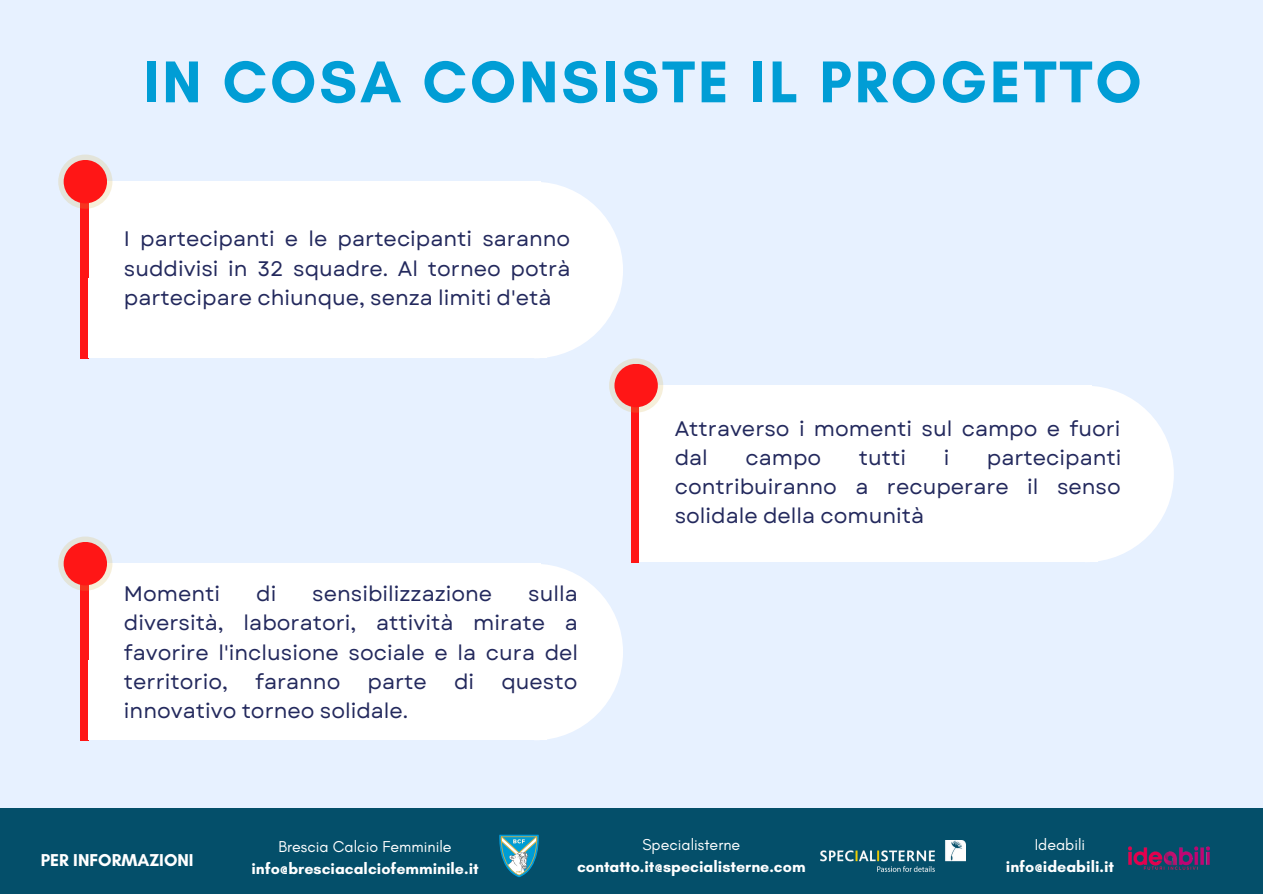
<style>
.page{position:relative;width:1263px;height:894px;background:#fff}
.page>*{position:absolute;margin:0;border:0;box-sizing:border-box;transform-origin:0 0}
.t1{font:700 60px "Glacial Indifference";letter-spacing:.05em;color:#009dd5}
.t2{font:21px/29.2px "Garet";color:#23295d;text-align:justify}
.t3{font:700 17.55px "Glacial Indifference";color:#fff}
.t4{font:700 16.05px "Glacial Indifference";color:#fff}
.t5{font:16.05px "Glacial Indifference";color:#fff}
</style>
<div class="page">
<div style="left:0;top:0;width:1263px;height:893px;background:#e7f1ff"></div>
<div style="left:0;top:808px;width:1263px;height:85px;background:#044f6a"></div>
<img style="left:1129px;top:846px;width:81px;height:24px">
<svg style="left:499px;top:834px;width:40px;height:42px"></svg>
<img style="left:820px;top:840px;width:145px;height:31px">
<div style="left:83px;top:182px;width:458px;height:103px;background:#fff"></div>
<div style="left:80px;top:182px;width:8px;height:176px;background:#ff1616"></div>
<svg style="left:58px;top:154px;width:54px;height:55px"></svg>
<div style="left:64px;top:160px;width:43px;height:43px;background:#ff1616;border-radius:50%"></div>
<div style="left:88px;top:278px;width:458px;height:79px;background:#fff"></div>
<svg style="left:534px;top:182px;width:89px;height:176px"></svg>
<div style="left:633px;top:385px;width:458px;height:104px;background:#fff"></div>
<div style="left:631px;top:385px;width:8px;height:177px;background:#ff1616"></div>
<svg style="left:609px;top:358px;width:54px;height:54px"></svg>
<div style="left:614px;top:364px;width:44px;height:43px;background:#ff1616;border-radius:50%"></div>
<div style="left:639px;top:482px;width:458px;height:79px;background:#fff"></div>
<svg style="left:1085px;top:385px;width:89px;height:177px"></svg>
<div style="left:83px;top:563px;width:458px;height:104px;background:#fff"></div>
<div style="left:80px;top:563px;width:8px;height:177px;background:#ff1616"></div>
<svg style="left:58px;top:536px;width:54px;height:54px"></svg>
<div style="left:64px;top:541px;width:43px;height:44px;background:#ff1616;border-radius:50%"></div>
<div style="left:88px;top:660px;width:458px;height:79px;background:#fff"></div>
<svg style="left:534px;top:564px;width:89px;height:176px"></svg>
<h1 class="t1" style="left:143px;top:45px;width:1000px">IN COSA CONSISTE IL PROGETTO</h1>
<p class="t2" style="left:124px;top:224px;width:448px">I partecipanti e le partecipanti saranno suddivisi in 32 squadre. Al torneo potrà partecipare chiunque, senza limiti d'età</p>
<p class="t2" style="left:124px;top:579px;width:456px;text-indent:404px">sulla diversità, laboratori, attività mirate a favorire l'inclusione sociale e la cura del territorio,</p>
<p class="t2" style="left:124px;top:579px;width:98px">Momenti</p>
<p class="t2" style="left:256px;top:579px;width:22px">di</p>
<p class="t2" style="left:312px;top:579px;width:181px">sensibilizzazione</p>
<p class="t2" style="left:255px;top:666px;width:87px">faranno</p>
<p class="t2" style="left:368px;top:666px;width:61px">parte</p>
<p class="t2" style="left:454px;top:666px;width:22px">di</p>
<p class="t2" style="left:501px;top:666px;width:78px">questo</p>
<p class="t2" style="left:124px;top:696px;width:286px">innovativo torneo solidale.</p>
<p class="t2" style="left:675px;top:413px;width:447px">Attraverso i momenti sul campo e fuori dal</p>
<p class="t2" style="left:675px;top:443px;width:448px;text-indent:312px">partecipanti contribuiranno a recuperare il senso solidale della comunità</p>
<p class="t2" style="left:745px;top:443px;width:77px">campo</p>
<p class="t2" style="left:859px;top:443px;width:49px">tutti</p>
<p class="t2" style="left:944px;top:443px;width:7px">i</p>
<p class="t3" style="left:41px;top:849px;width:154px">PER INFORMAZIONI</p>
<p class="t5" style="left:278px;top:836px;width:175px">Brescia Calcio Femminile</p>
<p class="t4" style="left:251px;top:858px;width:229px">info@bresciacalciofemminile.it</p>
<p class="t5" style="left:642px;top:834px;width:99px">Specialisterne</p>
<p class="t4" style="left:577px;top:856px;width:230px">contatto.it@specialisterne.com</p>
<p class="t5" style="left:1035px;top:834px;width:52px">Ideabili</p>
<p class="t4" style="left:1006px;top:856px;width:110px">info@ideabili.it</p>
</div>
